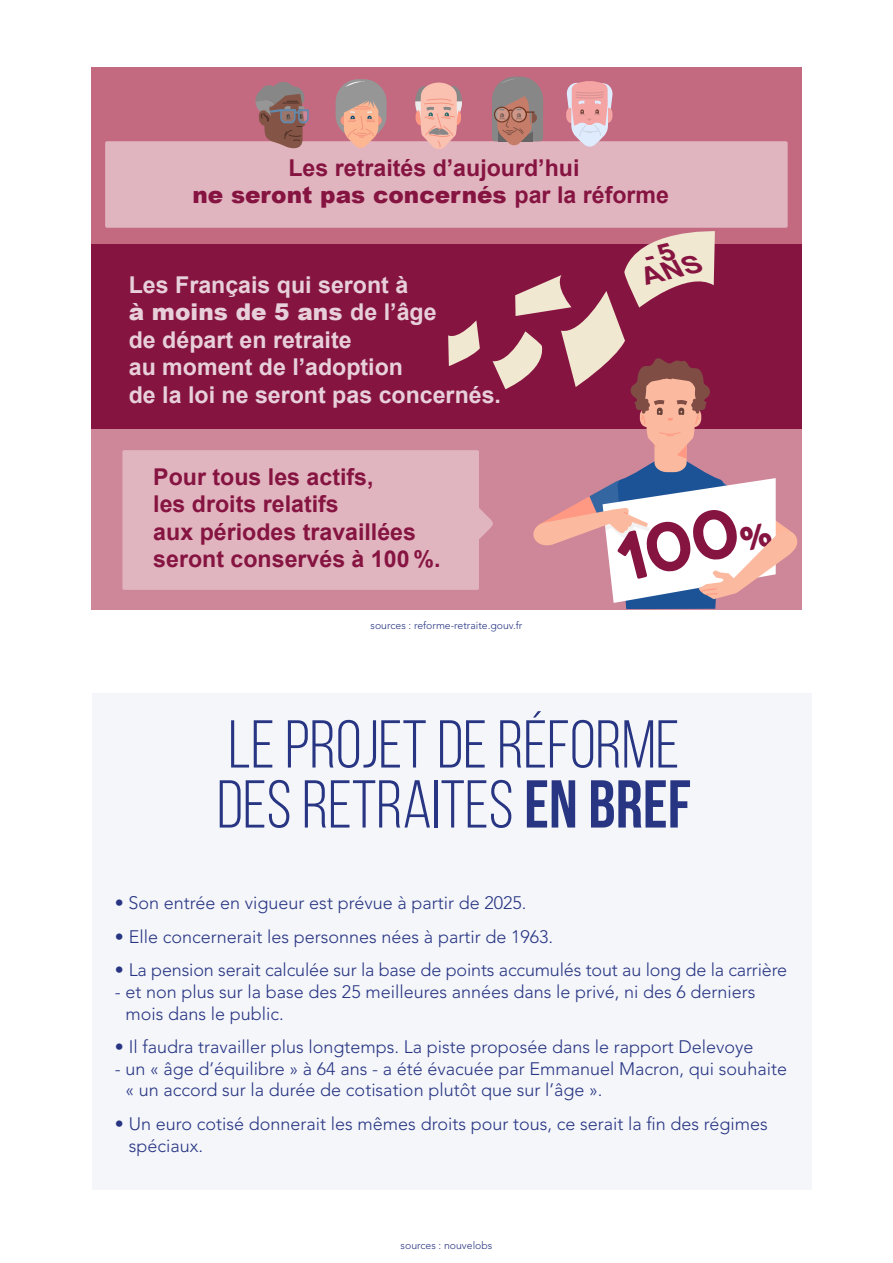
<style>
.page{position:relative;width:893px;height:1263px;background:#fff}
.page>*{position:absolute;margin:0;border:0;box-sizing:border-box;transform-origin:0 0}
.t1{font:67.5px/60px "Bebas Neue";color:#283583}
.t2{font:65.55px "Renogare Soft";color:#861441;scale:.96 1}
.t3{font:italic 700 24.9px/18.5px "Arial";color:#861441;scale:1.17 1}
.t4{font:700 23.1px/27.5px "Arial";color:#861441}
.t5{font:700 23.1px/27.5px "Arial";color:#e7d0d9}
.t6{font:300 18px/21.6px "Avenir LT Std";color:#283583}
.t7{font:300 10.5px "Avenir LT Std";color:#283583}
.s1{font-weight:900}
.s2{font-size:32.85px}
.s3{font-weight:700}
.s4{font-weight:400}
</style>
<div class="page">
<svg style="left:91px;top:67px;width:710px;height:543px;background:#bd758b"></svg>
<div style="left:92px;top:694px;width:719px;height:496px;background:#f4f6fa"></div>
<p class="t4" style="left:192px;top:155px;width:478px;text-align:center">Les retraités d’aujourd’hui<br><span class="s1">ne seront pas concernés</span> par la réforme</p>
<p class="t5" style="left:129px;top:272px;width:374px">Les Français qui seront à<br><span class="s1">à moins de 5 ans</span> de l’âge<br>de départ en retraite<br>au moment de l’adoption<br>de la loi ne seront pas concernés.</p>
<p class="t4" style="left:153px;top:463px;width:289px">Pour tous les actifs,<br>les droits relatifs<br>aux périodes travaillées seront conservés à 100 %.</p>
<p class="t7" style="left:371px;top:619px;width:153px">sources : reforme-retraite.gouv.fr</p>
<h3 class="t3" style="left:638px;top:250px;width:54px;rotate:-13deg">- 5<br>ANS</h3>
<h2 class="t2" style="left:608px;top:518px;width:163px;rotate:-14deg">100<span class="s2">%</span></h2>
<h1 class="t1" style="left:217px;top:714px;width:475px">LE PROJET DE RÉFORME<br>DES RETRAITES <span class="s3">EN BREF</span></h1>
<p class="t6" style="left:115px;top:892px;width:413px"><span class="s4">•</span> Son entrée en vigueur est prévue à partir de 2025.</p>
<p class="t6" style="left:115px;top:926px;width:440px"><span class="s4">•</span> Elle concernerait les personnes nées à partir de 1963.</p>
<p class="t6" style="left:115px;top:959px;width:674px"><span class="s4">•</span> La pension serait calculée sur la base de points accumulés tout au long de la carrière</p>
<p class="t6" style="left:125px;top:981px;width:632px;text-indent:-11px">- et non plus sur la base des 25 meilleures années dans le privé, ni des 6 derniers mois dans le public.</p>
<p class="t6" style="left:115px;top:1036px;width:640px"><span class="s4">•</span> Il faudra travailler plus longtemps. La piste proposée dans le rapport Delevoye</p>
<p class="t6" style="left:125px;top:1058px;width:663px;text-indent:-11px">- un « âge d’équilibre » à 64 ans - a été évacuée par Emmanuel Macron, qui souhaite « un accord sur la durée de cotisation plutôt que sur l’âge ».</p>
<p class="t6" style="left:129px;top:1113px;width:641px;text-indent:-14px"><span class="s4">•</span> Un euro cotisé donnerait les mêmes droits pour tous, ce serait la fin des régimes spéciaux.</p>
<p class="t7" style="left:401px;top:1239px;width:93px">sources : nouvelobs</p>
</div>
